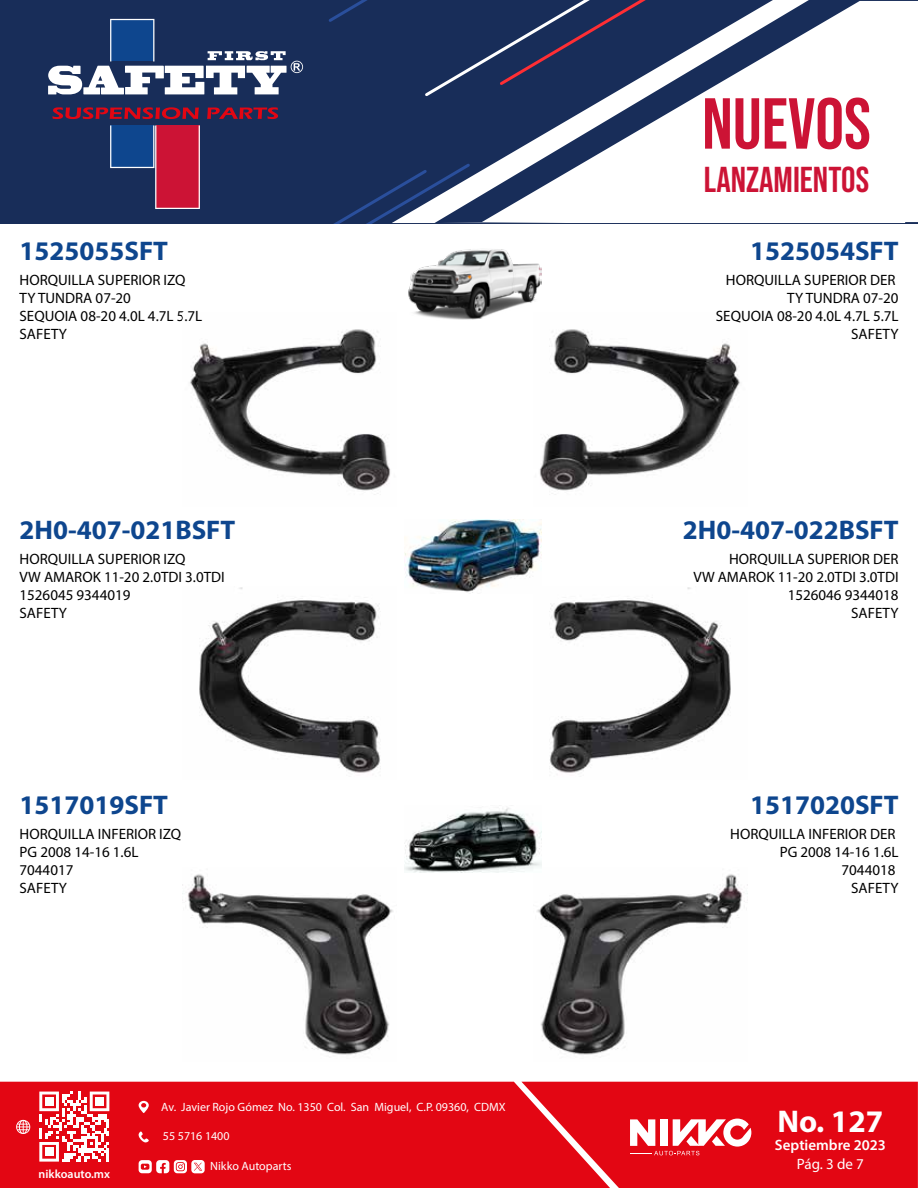
<style>
.page{position:relative;width:918px;height:1188px;background:#fff}
.page>*{position:absolute;margin:0;border:0;box-sizing:border-box;transform-origin:0 0}
.t1{font:72px "Bebas Neue";color:#cc1335}
.t2{font:36px "Bebas Neue";color:#cc1335}
.t3{font:700 31.5px "Myriad Pro";color:#fff}
.t4{font:700 27px "Myriad Pro";color:#0e468e}
.t5{font:15px/18px "Myriad Pro";color:#000}
.t6{font:600 15px "Myriad Pro";color:#fff}
.t7{font:15px "Myriad Pro";color:#fff}
.t8{font:12px "Myriad Pro";color:#fff}
.t9{font:600 12px "Myriad Pro";color:#fff}
</style>
<div class="page">
<div style="left:0;top:0;width:918px;height:223px;background:#182d59"></div>
<svg style="left:482px;top:149px;width:436px;height:73px;background:#e7e9ee"></svg>
<svg style="left:335px;top:163px;width:137px;height:60px"></svg>
<svg style="left:328px;top:0;width:590px;height:149px"></svg>
<div style="left:0;top:1082px;width:521px;height:106px;background:#e30613"></div>
<svg style="left:39px;top:1092px;width:70px;height:70px"></svg>
<div style="left:45px;top:1097px;width:8px;height:9px;background:#fff"></div>
<div style="left:95px;top:1097px;width:9px;height:9px;background:#fff"></div>
<div style="left:45px;top:1148px;width:8px;height:8px;background:#fff"></div>
<svg style="left:16px;top:1120px;width:14px;height:14px"></svg>
<svg style="left:139px;top:1101px;width:10px;height:12px"></svg>
<svg style="left:139px;top:1131px;width:10px;height:12px"></svg>
<svg style="left:139px;top:1160px;width:66px;height:13px"></svg>
<svg style="left:521px;top:1082px;width:397px;height:106px;background:#e41723"></svg>
<svg style="left:52px;top:107px;width:147px;height:12px"></svg>
<svg style="left:207px;top:107px;width:71px;height:12px"></svg>
<svg style="left:110px;top:125px;width:90px;height:84px"></svg>
<svg style="left:48px;top:19px;width:255px;height:76px"></svg>
<img style="left:190px;top:329px;width:201px;height:166px">
<img style="left:539px;top:329px;width:201px;height:166px">
<img style="left:199px;top:587px;width:182px;height:186px">
<img style="left:549px;top:587px;width:182px;height:186px">
<img style="left:185px;top:874px;width:208px;height:181px">
<img style="left:537px;top:874px;width:211px;height:181px">
<img style="left:408px;top:249px;width:134px;height:71px">
<img style="left:405px;top:519px;width:137px;height:74px">
<img style="left:405px;top:808px;width:137px;height:64px">
<h3 class="t4" style="left:20px;top:234px;width:150px">1525055SFT</h3>
<p class="t5" style="left:20px;top:271px;width:184px">HORQUILLA SUPERIOR IZQ<br>TY TUNDRA 07-20<br>SEQUOIA 08-20 4.0L 4.7L 5.7L<br>SAFETY</p>
<h3 class="t4" style="left:20px;top:512px;width:217px">2H0-407-021BSFT</h3>
<p class="t5" style="left:20px;top:550px;width:207px">HORQUILLA SUPERIOR IZQ<br>VW AMAROK 11-20 2.0TDI 3.0TDI<br>1526045 9344019<br>SAFETY</p>
<h3 class="t4" style="left:20px;top:787px;width:150px">1517019SFT</h3>
<p class="t5" style="left:20px;top:824px;width:163px">HORQUILLA INFERIOR IZQ<br>PG 2008 14-16 1.6L<br>7044017<br>SAFETY</p>
<p class="t9" style="left:39px;top:1167px;width:73px">nikkoauto.mx</p>
<p class="t8" style="left:161px;top:1099px;width:346px">Av. Javier Rojo Gómez No. 1350 Col. San Miguel, C.P. 09360, CDMX</p>
<p class="t8" style="left:163px;top:1129px;width:68px">55 5716 1400</p>
<p class="t8" style="left:210px;top:1159px;width:83px">Nikko Autoparts</p>
<h1 class="t1" style="left:702px;top:83px;width:170px">NUEVOS</h1>
<h2 class="t2" style="left:704px;top:159px;width:167px">LANZAMIENTOS</h2>
<h3 class="t4" style="left:750px;top:234px;width:150px">1525054SFT</h3>
<p class="t5" style="left:716px;top:271px;width:184px;text-align:right">HORQUILLA SUPERIOR DER<br>TY TUNDRA 07-20<br>SEQUOIA 08-20 4.0L 4.7L 5.7L<br>SAFETY</p>
<h3 class="t4" style="left:683px;top:512px;width:217px">2H0-407-022BSFT</h3>
<p class="t5" style="left:693px;top:550px;width:207px;text-align:right">HORQUILLA SUPERIOR DER<br>VW AMAROK 11-20 2.0TDI 3.0TDI<br>1526046 9344018<br>SAFETY</p>
<h3 class="t4" style="left:750px;top:787px;width:150px">1517020SFT</h3>
<p class="t5" style="left:730px;top:824px;width:170px;text-align:right">HORQUILLA INFERIOR DER<br>PG 2008 14-16 1.6L<br>7044018<br>SAFETY</p>
<h3 class="t3" style="left:778px;top:1101px;width:107px">No. 127</h3>
<p class="t6" style="left:775px;top:1135px;width:112px">Septiembre 2023</p>
<p class="t7" style="left:797px;top:1155px;width:68px">Pág. 3 de 7</p>
</div>
